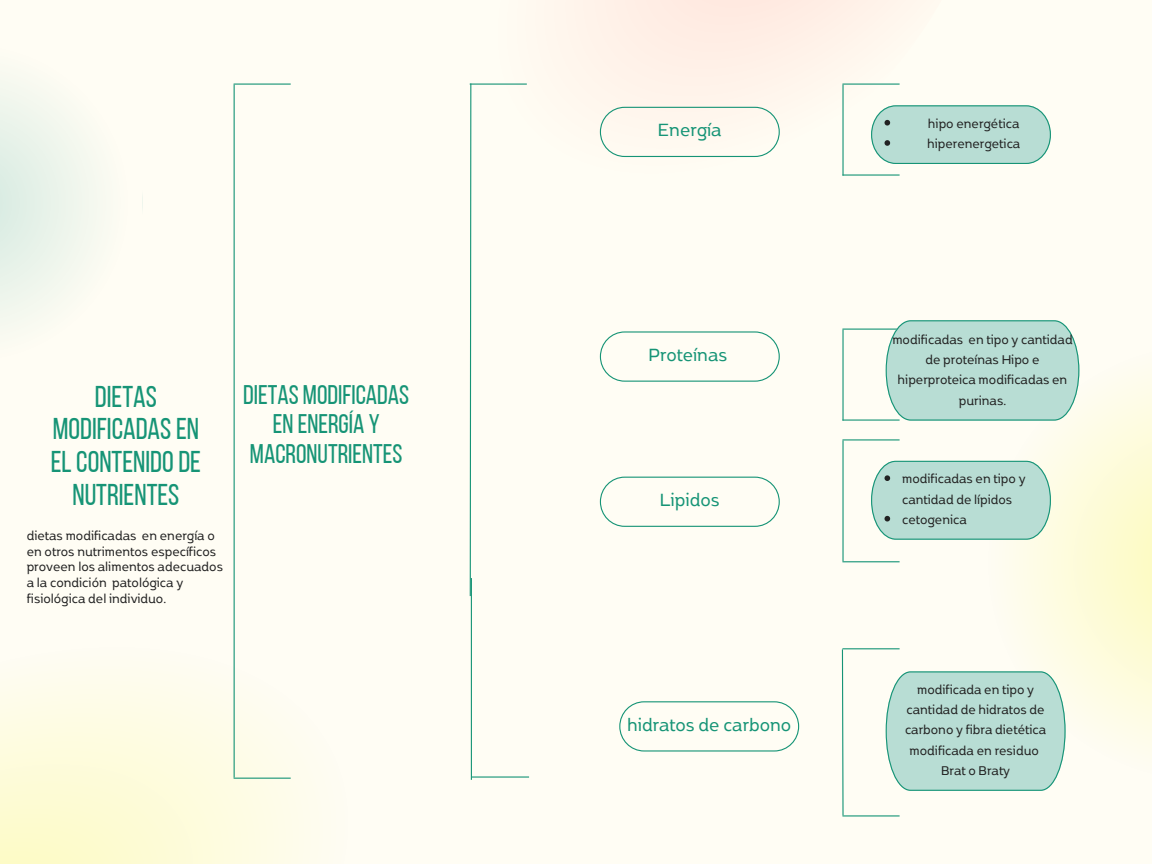
<style>
.page{position:relative;width:1152px;height:864px;background:#fffdf4}
.page>*{position:absolute;margin:0;border:0;box-sizing:border-box;transform-origin:0 0}
.t1{font:30px/32.7px "Bebas Neue";color:#169476;text-align:center}
.t2{font:26.85px/29.2px "Bebas Neue";color:#169476;text-align:center}
.t3{font:21px "Boriboon";color:#169476}
.t4{font:15px/20.2px "Boriboon";color:#222;text-align:center}
</style>
<div class="page">
<svg style="left:0;top:83px;width:94px;height:240px;fill:#eff6ed"></svg>
<svg style="left:0;top:562px;width:530px;height:302px"></svg>
<hr style="left:234px;top:85px;width:1px;height:693px;background:#169476">
<hr style="left:234px;top:84px;width:57px;height:1px;background:#169476">
<hr style="left:234px;top:778px;width:57px;height:1px;background:#169476">
<svg style="left:472px;top:0;width:428px;height:134px"></svg>
<svg style="left:469px;top:83px;width:3px;height:514px"></svg>
<hr style="left:470px;top:84px;width:57px;height:1px;background:#169476">
<hr style="left:471px;top:578px;width:1px;height:202px;background:#169476">
<hr style="left:472px;top:776px;width:57px;height:2px;background:#169476">
<hr style="left:842px;top:85px;width:2px;height:91px;background:#169476">
<hr style="left:842px;top:84px;width:58px;height:1px;background:#169476">
<hr style="left:842px;top:174px;width:58px;height:2px;background:#169476">
<hr style="left:842px;top:330px;width:2px;height:91px;background:#169476">
<hr style="left:842px;top:329px;width:58px;height:1px;background:#169476">
<hr style="left:842px;top:419px;width:58px;height:2px;background:#169476">
<hr style="left:842px;top:441px;width:2px;height:120px;background:#169476">
<hr style="left:842px;top:439px;width:58px;height:2px;background:#169476">
<hr style="left:842px;top:561px;width:58px;height:1px;background:#169476">
<svg style="left:841px;top:649px;width:3px;height:166px"></svg>
<hr style="left:842px;top:648px;width:58px;height:1px;background:#169476">
<hr style="left:842px;top:815px;width:58px;height:2px;background:#169476">
<svg style="left:871px;top:105px;width:180px;height:59px;background:#b4dad0"></svg>
<svg style="left:967px;top:362px;width:185px;height:376px"></svg>
<svg style="left:886px;top:320px;width:193px;height:101px;background:#b6dcd2"></svg>
<svg style="left:871px;top:461px;width:180px;height:79px;background:#b6dbd1"></svg>
<svg style="left:886px;top:671px;width:180px;height:120px;background:#b7dcd3"></svg>
<svg style="left:600px;top:107px;width:180px;height:50px"></svg>
<svg style="left:600px;top:331px;width:180px;height:51px"></svg>
<svg style="left:600px;top:477px;width:180px;height:50px"></svg>
<svg style="left:619px;top:701px;width:180px;height:51px"></svg>
<p class="t1" style="left:51px;top:383px;width:152px">DIETAS<br>MODIFICADASEN<br>ELCONTENIDODE<br>NUTRIENTES</p>
<p class="t4" style="left:27px;top:527px;width:198px;line-height:15.8px;text-align:left">dietas modificadas en energía o en otros nutrimentos específicos proveen los alimentos adecuados a la condición patológica y fisiológica del individuo.</p>
<p class="t2" style="left:243px;top:383px;width:168px">DIETAS MODIFICADAS<br>EN ENERGÍA Y<br>MACRONUTRIENTES</p>
<p class="t3" style="left:658px;top:116px;width:65px">Energía</p>
<p class="t3" style="left:648px;top:341px;width:81px">Proteínas</p>
<p class="t3" style="left:660px;top:486px;width:61px">Lipidos</p>
<p class="t3" style="left:627px;top:711px;width:166px">hidratos de carbono</p>
<p class="t4" style="left:928px;top:112px;width:93px">hipo energética</p>
<p class="t4" style="left:927px;top:133px;width:95px">hiperenergetica</p>
<p class="t4" style="left:892px;top:329px;width:182px">modificadas en tipo y cantidad de proteínas Hipo e hiperproteica modificadas en purinas.</p>
<p class="t4" style="left:902px;top:468px;width:125px;text-align:left">modificadas en tipo y cantidad de lípidos</p>
<p class="t4" style="left:902px;top:508px;width:66px">cetogenica</p>
<p class="t4" style="left:905px;top:679px;width:143px">modificada en tipo y cantidad de hidratos de carbono y fibra dietética modificada en residuo</p>
<p class="t4" style="left:941px;top:760px;width:70px">Brat o Braty</p>
</div>
